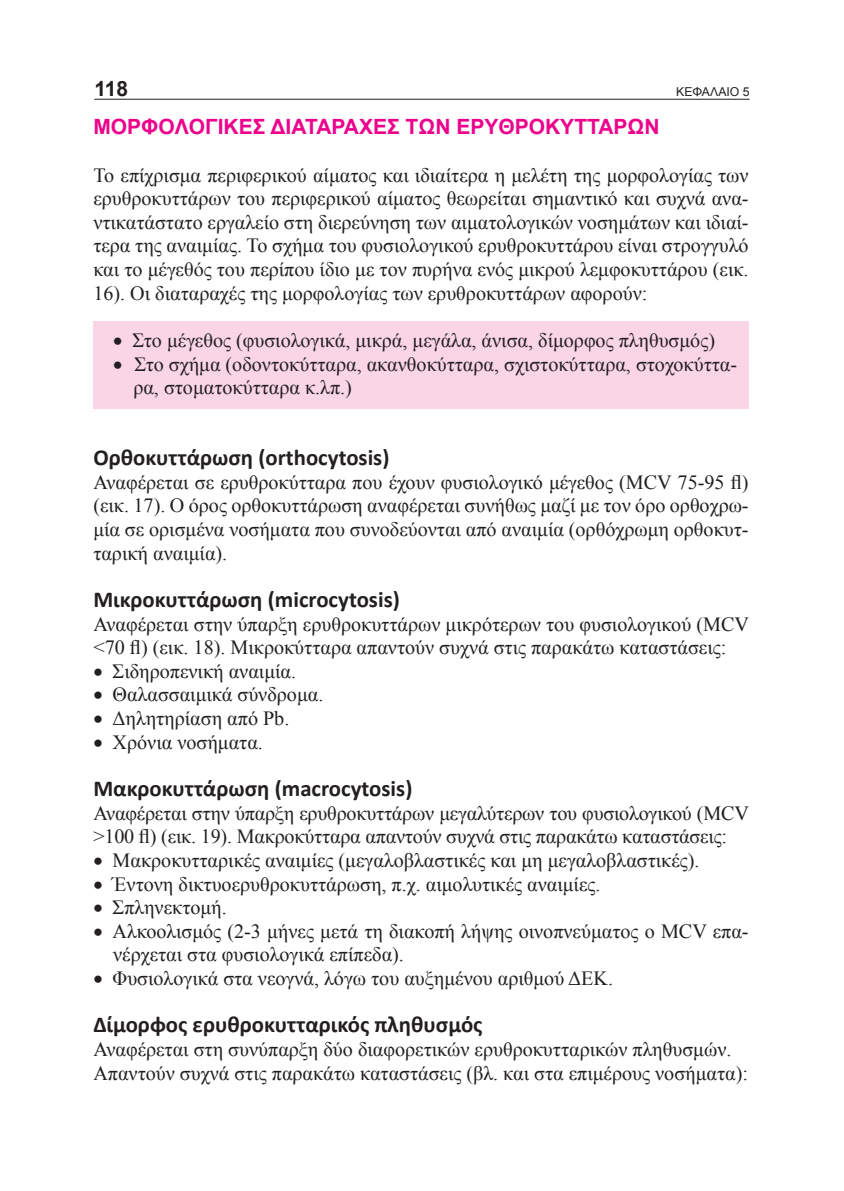
<style>
.page{position:relative;width:844px;height:1191px;background:#fff}
.page>*{position:absolute;margin:0;border:0;box-sizing:border-box;transform-origin:0 0}
.t1{font:700 22.75px "Calibri";color:#231f20}
.t2{font:700 21px "Arial";color:#ed028c}
.t3{font:700 21px "Arial";color:#231f20}
.t4{font:20.12px/23.6px "Times New Roman";color:#231f20}
.t5{font:12.25px "Arial";color:#231f20}
</style>
<div class="page">
<hr style="left:94px;top:99px;width:655px;height:1px;background:#231f20">
<div style="left:93px;top:321px;width:655px;height:88px;background:#fad5e5"></div>
<p class="t3" style="left:94px;top:74px;width:35px">118</p>
<p class="t5" style="left:676px;top:84px;width:75px">ΚΕΦΑΛΑΙΟ 5</p>
<p class="t2" style="left:93px;top:112px;width:567px">ΜOΡΦOΛOΓΙΚΕΣ ΔIATAPAXEΣ TΩN EPYΘPOΚΥΤΤΑΡΩΝ</p>
<p class="t4" style="left:93px;top:163px;width:656px;text-align:justify">To επίχρισμα περιφερικού αίματος και ιδιαίτερα η μελέτη της μορφολογίας των ερυθροκυττάρων του περιφερικού αίματος θεωρείται σημαντικό και συχνά ανα&shy;ντικατάστατο εργαλείο στη διερεύνηση των αιματολογικών νοσημάτων και ιδιαί&shy;τερα της αναιμίας. Το σχήμα του φυσιολογικού ερυθροκυττάρου είναι στρογγυλό και το μέγεθός του περίπου ίδιο με τον πυρήνα ενός μικρού λεμφοκυττάρου (εικ.<br>16). Οι διαταραχές της μορφολογίας των ερυθροκυττάρων αφορούν:</p>
<p class="t4" style="left:113px;top:328px;width:603px">• Στο μέγεθος (φυσιολογικά, μικρά, μεγάλα, άνισα, δίμορφος πληθυσμός)</p>
<p class="t4" style="left:133px;top:352px;width:605px;text-indent:-20px">• Στο σχήμα (οδοντοκύτταρα, ακανθοκύτταρα, σχιστοκύτταρα, στοχοκύττα&shy;ρα, στοματοκύτταρα κ.λπ.)</p>
<p class="t1" style="left:93px;top:443px;width:297px">Ορθοκυττάρωση (orthocytosis)</p>
<p class="t4" style="left:93px;top:470px;width:656px;text-align:justify">Αναφέρεται σε ερυθροκύτταρα που έχουν φυσιολογικό μέγεθος (MCV 75-95 fl) (εικ. 17). Ο όρος ορθοκυττάρωση αναφέρεται συνήθως μαζί με τον όρο ορθοχρω&shy;μία σε ορισμένα νοσήματα που συνοδεύονται από αναιμία (ορθόχρωμη ορθοκυτ&shy;ταρική αναιμία).</p>
<p class="t1" style="left:93px;top:585px;width:308px">Μικροκυττάρωση (microcytosis)</p>
<p class="t4" style="left:93px;top:611px;width:657px">Αναφέρεται στην ύπαρξη ερυθροκυττάρων μικρότερων του φυσιολογικού (MCV &lt;70 fl) (εικ. 18). Μικροκύτταρα απαντούν συχνά στις παρακάτω καταστάσεις:</p>
<p class="t4" style="left:93px;top:659px;width:204px">• Σιδηροπενική αναιμία.</p>
<p class="t4" style="left:93px;top:682px;width:231px">• Θαλασσαιμικά σύνδρομα.</p>
<p class="t4" style="left:93px;top:706px;width:197px">• Δηλητηρίαση από Pb.</p>
<p class="t4" style="left:93px;top:730px;width:171px">• Χρόνια νοσήματα.</p>
<p class="t1" style="left:93px;top:774px;width:320px">Μακροκυττάρωση (macrocytosis)</p>
<p class="t4" style="left:93px;top:800px;width:657px">Αναφέρεται στην ύπαρξη ερυθροκυττάρων μεγαλύτερων του φυσιολογικού (MCV &gt;100 fl) (εικ. 19). Μακροκύτταρα απαντούν συχνά στις παρακάτω καταστάσεις:</p>
<p class="t4" style="left:93px;top:848px;width:607px">• Μακροκυτταρικές αναιμίες (μεγαλοβλαστικές και μη μεγαλοβλαστικές).</p>
<p class="t4" style="left:93px;top:871px;width:508px">• Έντονη δικτυοερυθροκυττάρωση, π.χ. αιμολυτικές αναιμίες.</p>
<p class="t4" style="left:93px;top:895px;width:135px">• Σπληνεκτομή.</p>
<p class="t4" style="left:113px;top:919px;width:636px;text-indent:-20px">• Aλκοολισμός (2-3 μήνες μετά τη διακοπή λήψης οινοπνεύματος ο MCV επα&shy;νέρχεται στα φυσιολογικά επίπεδα).</p>
<p class="t4" style="left:93px;top:966px;width:521px">• Φυσιολογικά στα νεογνά, λόγω του αυξημένου αριθμού ΔEK.</p>
<p class="t1" style="left:93px;top:1010px;width:390px">Δίμορφος ερυθροκυτταρικός πληθυσμός</p>
<p class="t4" style="left:93px;top:1037px;width:656px">Αναφέρεται στη συνύπαρξη δύο διαφορετικών ερυθροκυτταρικών πληθυσμών.<br>Απαντούν συχνά στις παρακάτω καταστάσεις (βλ. και στα επιμέρους νοσήματα):</p>
</div>
